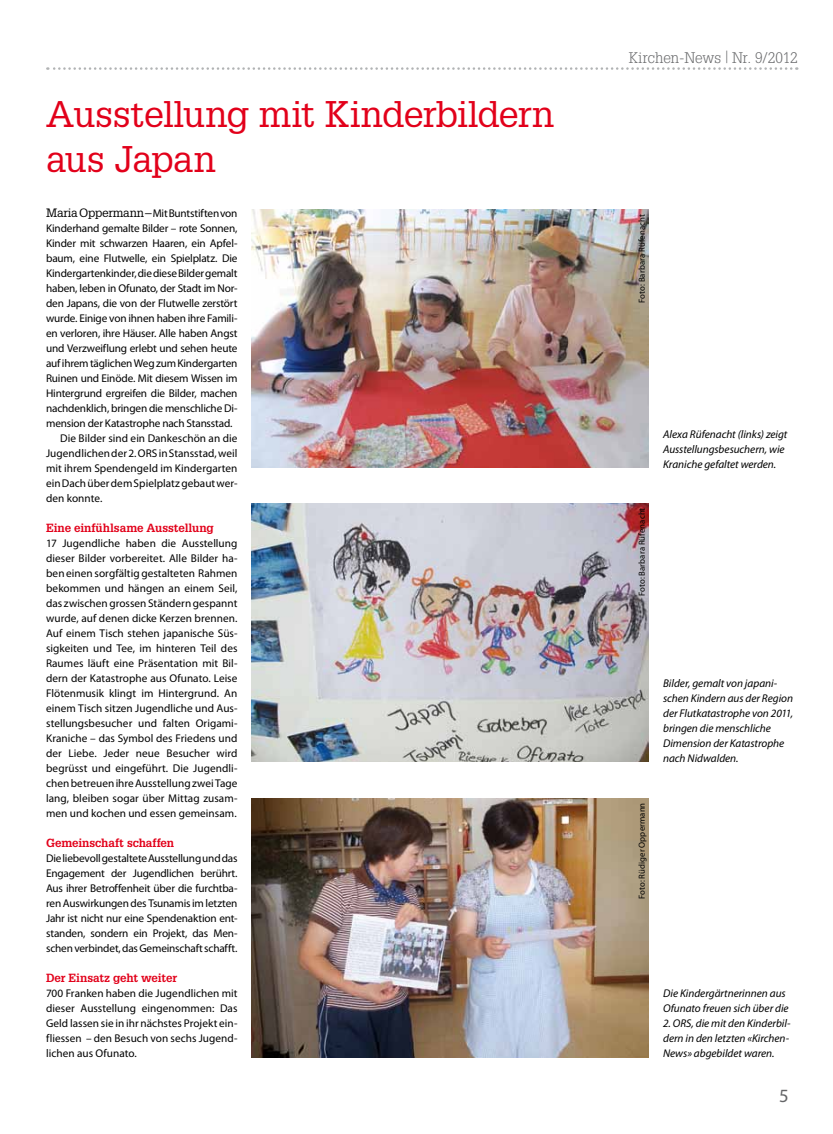
<style>
.page{position:relative;width:833px;height:1134px;background:#fff}
.page>*{position:absolute;margin:0;border:0;box-sizing:border-box;transform-origin:0 0}
.t1{font:36.25px/45px "Glypha LT Std";letter-spacing:-.01em;color:#e2001a}
.t2{font:18.75px "Myriad Pro";color:#646567}
.t3{font:300 15px "Glypha LT Std";letter-spacing:-.005em;color:#646567}
.t4{font:700 11.5px "Glypha LT Std";letter-spacing:-.005em;color:#e2001a}
.t5{font:11.25px/15px "Myriad Pro";letter-spacing:-.015em;color:#000;text-align:justify}
.t6{font:italic 11.25px/15px "Myriad Pro";color:#000}
.t7{font:11.25px "Myriad Pro";letter-spacing:.005em;color:#000}
.t8{font:8.75px "Myriad Pro";letter-spacing:.005em;color:#000}
.s1{font-family:"Glypha LT Std";font-size:11.88px}
</style>
<div class="page">
<svg style="left:47px;top:67px;width:750px;height:3px"></svg>
<img style="left:252px;top:209px;width:397px;height:259px">
<img style="left:252px;top:798px;width:397px;height:259px">
<img style="left:252px;top:503px;width:396px;height:259px">
<h1 class="t1" style="left:46px;top:91px;width:510px">Ausstellung mit Kinderbildern aus Japan</h1>
<p class="t5" style="left:46px;top:206px;width:193px"><span class="s1">Maria Oppermann –</span> Mit Buntstiften von</p>
<p class="t5" style="left:46px;top:221px;width:193px">Kinderhand gemalte Bilder – rote Sonnen,</p>
<p class="t5" style="left:46px;top:236px;width:193px">Kinder mit schwarzen Haaren, ein Apfel-</p>
<p class="t5" style="left:46px;top:251px;width:193px">baum, eine Flutwelle, ein Spielplatz. Die</p>
<p class="t5" style="left:46px;top:266px;width:193px">Kindergartenkinder, die diese Bilder gemalt</p>
<p class="t5" style="left:46px;top:281px;width:193px">haben, leben in Ofunato, der Stadt im Nor-</p>
<p class="t5" style="left:46px;top:296px;width:193px">den Japans, die von der Flutwelle zerstört</p>
<p class="t5" style="left:46px;top:311px;width:193px">wurde. Einige von ihnen haben ihre Famili-</p>
<p class="t5" style="left:46px;top:326px;width:193px">en verloren, ihre Häuser. Alle haben Angst</p>
<p class="t5" style="left:46px;top:341px;width:193px">und Verzweiflung erlebt und sehen heute</p>
<p class="t5" style="left:46px;top:356px;width:193px">auf ihrem täglichen Weg zum Kindergarten</p>
<p class="t5" style="left:46px;top:371px;width:193px">Ruinen und Einöde. Mit diesem Wissen im</p>
<p class="t5" style="left:46px;top:386px;width:193px">Hintergrund ergreifen die Bilder, machen</p>
<p class="t5" style="left:46px;top:401px;width:193px">nachdenklich, bringen die menschliche Di-</p>
<p class="t5" style="left:46px;top:416px;width:188px">mension der Katastrophe nach Stansstad.</p>
<p class="t7" style="left:60px;top:432px;width:179px">Die Bilder sind ein Dankeschön an die</p>
<p class="t7" style="left:46px;top:447px;width:193px">Jugendlichen der 2. ORS in Stansstad, weil</p>
<p class="t7" style="left:46px;top:462px;width:193px">mit ihrem Spendengeld im Kindergarten</p>
<p class="t7" style="left:46px;top:477px;width:193px">ein Dach über dem Spielplatz gebaut wer-</p>
<p class="t5" style="left:46px;top:491px;width:58px">den konnte.</p>
<p class="t4" style="left:46px;top:521px;width:169px">Eine einfühlsame Ausstellung</p>
<p class="t5" style="left:46px;top:536px;width:193px">17 Jugendliche haben die Ausstellung dieser Bilder vorbereitet. Alle Bilder ha&shy;ben einen sorgfältig gestalteten Rahmen bekommen und hängen an einem Seil, das zwischen grossen Ständern gespannt wurde, auf denen dicke Kerzen brennen.<br>Auf einem Tisch stehen japanische Süs&shy;sigkeiten und Tee, im hinteren Teil des Raumes läuft eine Präsentation mit Bil&shy;dern der Katastrophe aus Ofunato. Leise Flötenmusik klingt im Hintergrund. An einem Tisch sitzen Jugendliche und Aus&shy;stellungsbesucher und falten Origami-Kraniche – das Symbol des Friedens und der Liebe. Jeder neue Besucher wird begrüsst und eingeführt. Die Jugendli&shy;chen betreuen ihre Ausstellung zwei Tage lang, bleiben sogar über Mittag zusam&shy;men und kochen und essen gemeinsam.</p>
<p class="t4" style="left:46px;top:836px;width:129px">Gemeinschaft schaffen</p>
<p class="t5" style="left:46px;top:851px;width:193px">Die liebevoll gestaltete Ausstellung und das Engagement der Jugendlichen berührt.<br>Aus ihrer Betroffenheit über die furchtba&shy;ren Auswirkungen des Tsunamis im letzten Jahr ist nicht nur eine Spendenaktion ent&shy;standen, sondern ein Projekt, das Men&shy;schen verbindet, das Gemeinschaft schafft.</p>
<p class="t4" style="left:46px;top:971px;width:132px">Der Einsatz geht weiter</p>
<p class="t5" style="left:46px;top:986px;width:193px">700 Franken haben die Jugendlichen mit dieser Ausstellung eingenommen: Das Geld lassen sie in ihr nächstes Projekt ein&shy;fliessen – den Besuch von sechs Jugend&shy;lichen aus Ofunato.</p>
<h3 class="t3" style="left:629px;top:49px;width:170px">Kirchen-News <sup>|</sup> Nr. 9/2012</h3>
<p class="t8" style="left:636px;top:303px;width:90px;rotate:-90deg">Foto: Barbara Rüfenacht</p>
<p class="t8" style="left:636px;top:596px;width:90px;rotate:-90deg">Foto: Barbara Rüfenacht</p>
<p class="t6" style="left:663px;top:426px;width:126px">Alexa Rüfenacht (links) zeigt<br>Ausstellungsbesuchern, wie<br>Kraniche gefaltet werden.</p>
<p class="t8" style="left:636px;top:899px;width:98px;rotate:-90deg">Foto: Rüdiger Oppermann</p>
<p class="t6" style="left:663px;top:675px;width:132px">Bilder, gemalt von japani&shy;schen Kindern aus der Region der Flutkatastrophe von 2011, bringen die menschliche<br>Dimension der Katastrophe nach Nidwalden.</p>
<p class="t6" style="left:663px;top:986px;width:127px">Die Kindergärtnerinnen aus<br>Ofunato freuen sich über die</p>
<p class="t6" style="left:663px;top:1016px;width:129px">2. ORS, die mit den Kinderbil&shy;dern in den letzten «Kirchen-<br>News» abgebildet waren.</p>
<h2 class="t2" style="left:779px;top:1084px;width:11px">5</h2>
</div>
